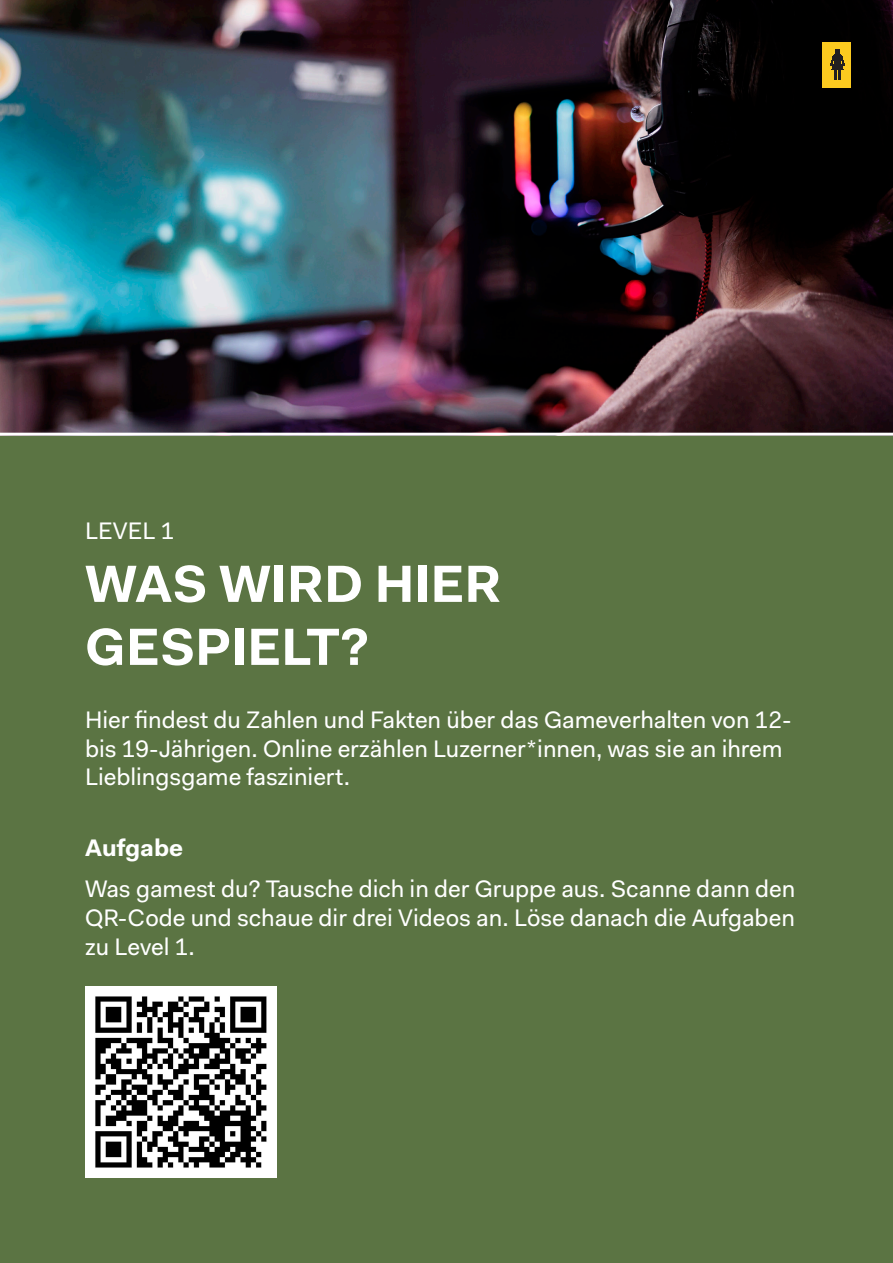
<style>
.page{position:relative;width:893px;height:1263px;background:#5b7443}
.page>*{position:absolute;margin:0;border:0;box-sizing:border-box;transform-origin:0 0}
.Untertitel_DE{font:700 52.5px/63px "Fakt Pro";color:#fff}
.Fliesstext_DE{font:24px/28.8px "Fakt Pro";color:#fff}
.Fliesstext_DE-2{font:700 24px "Fakt Pro";color:#fff}
.Untertitel_DE-2{font:24px "Fakt Pro";color:#fff}
</style>
<div class="page">
<img style="left:0;top:0;width:893px;height:433px">
<hr style="left:0;top:433px;width:893px;height:3px;background:#fff">
<img style="left:85px;top:986px;width:191px;height:192px">
<div style="left:822px;top:43px;width:28px;height:45px;background:#fcca1f"></div>
<svg style="left:830px;top:49px;width:15px;height:31px"></svg>
<p class="Untertitel_DE-2" style="left:85px;top:515px;width:91px">LEVEL 1</p>
<p class="Untertitel_DE" style="left:85px;top:552px;width:418px">WAS WIRD HIER<br>GESPIELT?</p>
<p class="Fliesstext_DE" style="left:85px;top:705px;width:708px">Hier findest du Zahlen und Fakten über das Gameverhalten von 12- bis 19-Jährigen. Online erzählen Luzerner*innen, was sie an ihrem<br>Lieblingsgame fasziniert.</p>
<p class="Fliesstext_DE-2" style="left:85px;top:831px;width:100px">Aufgabe</p>
<p class="Fliesstext_DE" style="left:85px;top:874px;width:712px;text-align:justify">Was gamest du? Tausche dich in der Gruppe aus. Scanne dann den QR-Code und schaue dir drei Videos an. Löse danach die Aufgaben zu Level 1.</p>
</div>
